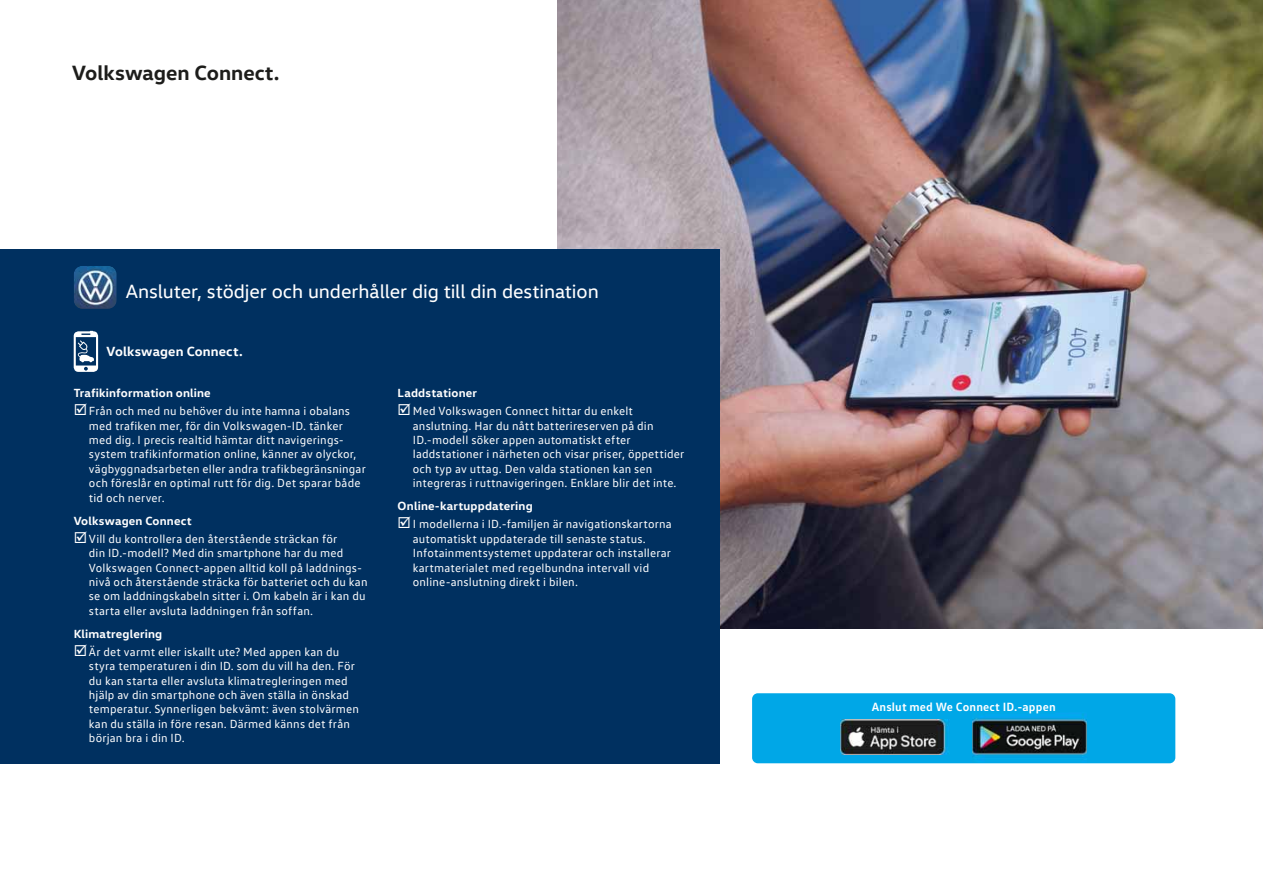
<style>
.page{position:relative;width:1263px;height:893px;background:#fff}
.page>*{position:absolute;margin:0;border:0;box-sizing:border-box;transform-origin:0 0}
.t1{font:700 21px "VW Head";color:#1d1d1b}
.t2{font:19.5px "VW Head";letter-spacing:-.005em;color:#fff}
.t3{font:700 13.5px "VW Head";letter-spacing:.01em;color:#fff}
.t4{font:700 12.15px "VW Text";letter-spacing:.015em;color:#fff}
.t5{font:12px/14.4px "VW Text";letter-spacing:.015em;color:#fff}
.t6{font:700 12px "VW Head";letter-spacing:.015em;color:#fff}
</style>
<div class="page">
<img style="left:557px;top:0;width:706px;height:629px">
<div style="left:0;top:249px;width:719px;height:514px;background:#003060"></div>
<div style="left:752px;top:693px;width:423px;height:70px;background:#00a7e7;border-radius:6px"></div>
<img style="left:74px;top:266px;width:43px;height:43px;border-radius:9px">
<svg style="left:74px;top:331px;width:24px;height:41px"></svg>
<img style="left:840px;top:720px;width:109px;height:34px">
<img style="left:972px;top:714px;width:115px;height:43px">
<h1 class="t1" style="left:72px;top:65px;width:209px">Volkswagen Connect.</h1>
<h2 class="t2" style="left:126px;top:284px;width:474px">Ansluter, stödjer och underhåller dig till din destination</h2>
<p class="t3" style="left:107px;top:346px;width:138px">Volkswagen Connect.</p>
<p class="t6" style="left:74px;top:389px;width:139px">Trafikinformation online</p>
<p class="t5" style="left:89px;top:405px;width:278px">Från och med nu behöver du inte hamna i obalans med trafiken mer, för din Volkswagen-ID. tänker med dig. I precis realtid hämtar ditt navigerings&shy;system trafikinformation online, känner av olyckor, vägbyggnadsarbeten eller andra trafikbegränsningar och föreslår en optimal rutt för dig. Det sparar både tid och nerver.</p>
<p class="t6" style="left:74px;top:516px;width:120px">Volkswagen Connect</p>
<p class="t5" style="left:89px;top:533px;width:280px">Vill du kontrollera den återstående sträckan för<br>din ID.-modell? Med din smartphone har du med Volkswagen Connect-appen alltid koll på laddnings&shy;nivå och återstående sträcka för batteriet och du kan se om laddningskabeln sitter i. Om kabeln är i kan du starta eller avsluta laddningen från soffan.</p>
<p class="t6" style="left:74px;top:629px;width:90px">Klimatreglering</p>
<p class="t5" style="left:89px;top:646px;width:272px">Är det varmt eller iskallt ute? Med appen kan du styra temperaturen i din ID. som du vill ha den. För du kan starta eller avsluta klimatregleringen med hjälp av din smartphone och även ställa in önskad temperatur. Synnerligen bekvämt: även stolvärmen kan du ställa in före resan. Därmed känns det från början bra i din ID.</p>
<p class="t6" style="left:398px;top:389px;width:81px">Laddstationer</p>
<p class="t5" style="left:413px;top:405px;width:273px">Med Volkswagen Connect hittar du enkelt anslutning. Har du nått batterireserven på din ID.-modell söker appen automatiskt efter laddstationer i närheten och visar priser, öppettider och typ av uttag. Den valda stationen kan sen integreras i ruttnavigeringen. Enklare blir det inte.</p>
<p class="t6" style="left:398px;top:502px;width:137px">Online-kartuppdatering</p>
<p class="t5" style="left:413px;top:518px;width:260px">I modellerna i ID.-familjen är navigationskartorna automatiskt uppdaterade till senaste status.<br>Infotainmentsystemet uppdaterar och installerar kartmaterialet med regelbundna intervall vid online-anslutning direkt i bilen.</p>
<p class="t4" style="left:872px;top:702px;width:185px">Anslut med We Connect ID.-a en</p>
<p class="t4" style="left:1029px;top:702px;width:15px">pp</p>
</div>
